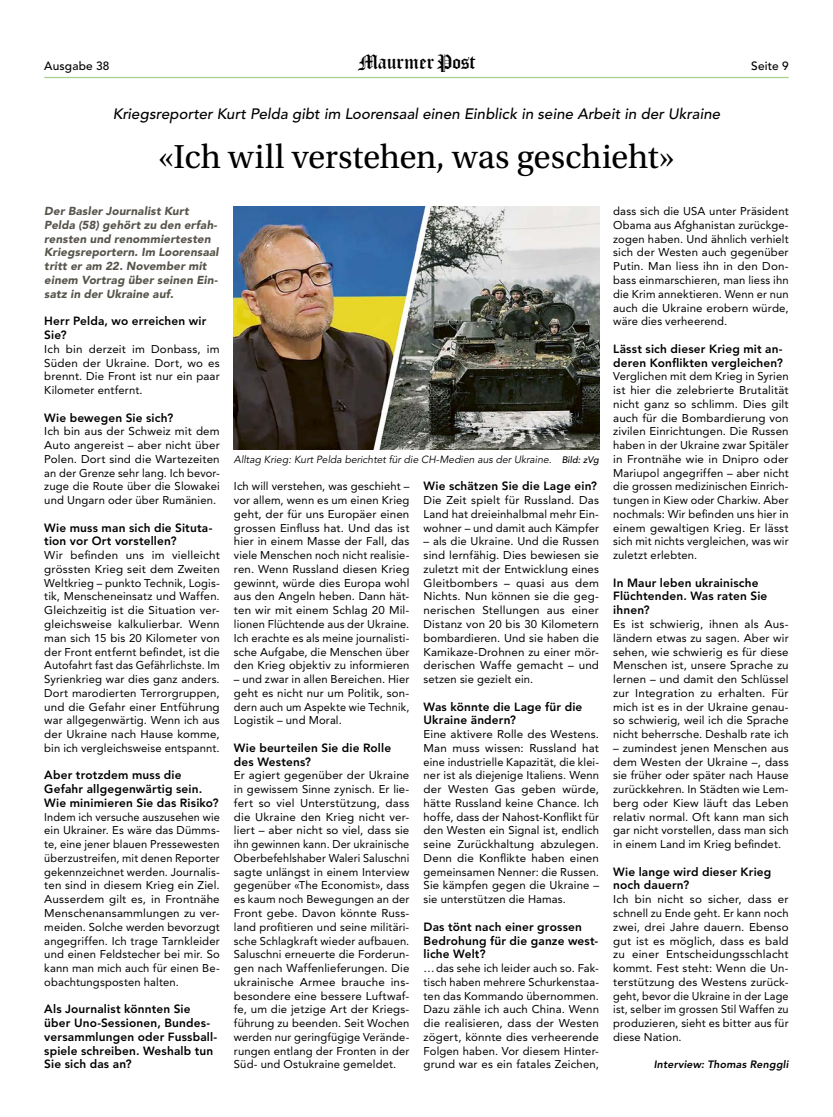
<style>
.page{position:relative;width:833px;height:1117px;background:#fff}
.page>*{position:absolute;margin:0;border:0;box-sizing:border-box;transform-origin:0 0}
.Head_28pt{font:35px "Utopia Std";letter-spacing:-.005em;color:#000}
.t1{font:22.38px "Old London";color:#000}
.Spitzmarke_12pt{font:italic 500 15px "Avenir LT Std";letter-spacing:.005em;color:#000}
.Interview_Frage{font:800 11.88px/13.8px "Avenir LT Std";letter-spacing:.015em;color:#000}
.t2{font:500 11.88px "Avenir LT Std";letter-spacing:.015em;color:#000}
.Lead_1sp{font:italic 900 11.5px/13.8px "Avenir LT Std";letter-spacing:.015em;color:#57544b}
.GS_o_Einzug{font:11.25px/13.8px "Avenir LT Std";letter-spacing:.01em;color:#000;text-align:justify}
.Autor{font:italic 800 10.62px "Avenir LT Std";letter-spacing:.015em;color:#000}
.Bildlegende{font:italic 10.25px "Avenir LT Std";color:#000}
.s1{font-weight:500;font-size:9.38px}
</style>
<div class="page">
<hr style="left:44px;top:77px;width:744px;height:1px;background:#a5cf8c">
<img style="left:234px;top:207px;width:365px;height:242px">
<p class="t2" style="left:44px;top:59px;width:67px">Ausgabe 38</p>
<h2 class="t1" style="left:359px;top:49px;width:118px">Maurmer Post</h2>
<p class="t2" style="left:751px;top:59px;width:39px">Seite 9</p>
<p class="Spitzmarke_12pt" style="left:113px;top:105px;width:609px">Kriegsreporter Kurt Pelda gibt im Loorensaal einen Einblick in seine Arbeit in der Ukraine</p>
<p class="Head_28pt" style="left:158px;top:138px;width:517px">«Ich will verstehen, was geschieht»</p>
<p class="Lead_1sp" style="left:44px;top:204px;width:176px">Der Basler Journalist Kurt<br>Pelda (58) gehört zu den erfah&shy;rensten und renommiertesten<br>Kriegsreportern. Im Loorensaal tritt er am 22. November mit einem Vortrag über seinen Ein&shy;satz in der Ukraine auf.</p>
<p class="Interview_Frage" style="left:44px;top:314px;width:164px">Herr Pelda, wo erreichen wir<br>Sie?</p>
<p class="GS_o_Einzug" style="left:44px;top:342px;width:177px">Ich bin derzeit im Donbass, im Süden der Ukraine. Dort, wo es brennt. Die Front ist nur ein paar Kilometer entfernt.</p>
<p class="Interview_Frage" style="left:44px;top:410px;width:130px">Wie bewegen Sie sich?</p>
<p class="GS_o_Einzug" style="left:44px;top:424px;width:177px">Ich bin aus der Schweiz mit dem Auto angereist – aber nicht über Polen. Dort sind die Wartezeiten an der Grenze sehr lang. Ich bevor&shy;zuge die Route über die Slowakei und Ungarn oder über Rumänien.</p>
<p class="Interview_Frage" style="left:44px;top:520px;width:170px">Wie muss man sich die Situta&shy;tion vor Ort vorstellen?</p>
<p class="GS_o_Einzug" style="left:44px;top:548px;width:177px">Wir befinden uns im vielleicht grössten Krieg seit dem Zweiten Weltkrieg – punkto Technik, Logis&shy;tik, Menscheneinsatz und Waffen.<br>Gleichzeitig ist die Situation ver&shy;gleichsweise kalkulierbar. Wenn man sich 15 bis 20 Kilometer von der Front entfernt befindet, ist die Autofahrt fast das Gefährlichste. Im Syrienkrieg war dies ganz anders.<br>Dort marodierten Terrorgruppen, und die Gefahr einer Entführung war allgegenwärtig. Wenn ich aus der Ukraine nach Hause komme, bin ich vergleichsweise entspannt.</p>
<p class="Interview_Frage" style="left:44px;top:768px;width:176px">Aber trotzdem muss die<br>Gefahr allgegenwärtig sein.<br>Wie minimieren Sie das Risiko?</p>
<p class="GS_o_Einzug" style="left:44px;top:809px;width:177px">Indem ich versuche auszusehen wie ein Ukrainer. Es wäre das Dümms&shy;te, eine jener blauen Pressewesten überzustreifen, mit denen Reporter gekennzeichnet werden. Journalis&shy;ten sind in diesem Krieg ein Ziel.<br>Ausserdem gilt es, in Frontnähe Menschenansammlungen zu ver&shy;meiden. Solche werden bevorzugt angegriffen. Ich trage Tarnkleider und einen Feldstecher bei mir. So kann man mich auch für einen Be&shy;obachtungsposten halten.</p>
<p class="Interview_Frage" style="left:44px;top:1002px;width:174px">Als Journalist könnten Sie über Uno-Sessionen, Bundes&shy;versammlungen oder Fussball&shy;spiele schreiben. Weshalb tun<br>Sie sich das an?</p>
<p class="GS_o_Einzug" style="left:613px;top:204px;width:177px">dass sich die USA unter Präsident Obama aus Afghanistan zurückge&shy;zogen haben. Und ähnlich verhielt sich der Westen auch gegenüber Putin. Man liess ihn in den Don&shy;bass einmarschieren, man liess ihn die Krim annektieren. Wenn er nun auch die Ukraine erobern würde, wäre dies verheerend.</p>
<p class="Interview_Frage" style="left:613px;top:342px;width:171px">Lässt sich dieser Krieg mit an&shy;deren Konflikten vergleichen?</p>
<p class="GS_o_Einzug" style="left:613px;top:369px;width:177px">Verglichen mit dem Krieg in Syrien ist hier die zelebrierte Brutalität nicht ganz so schlimm. Dies gilt auch für die Bombardierung von zivilen Einrichtungen. Die Russen haben in der Ukraine zwar Spitäler in Frontnähe wie in Dnipro oder Mariupol angegriffen – aber nicht die grossen medizinischen Einrich&shy;tungen in Kiew oder Charkiw. Aber nochmals: Wir befinden uns hier in einem gewaltigen Krieg. Er lässt sich mit nichts vergleichen, was wir zuletzt erlebten.</p>
<p class="Interview_Frage" style="left:613px;top:575px;width:156px">In Maur leben ukrainische<br>Flüchtenden. Was raten Sie ihnen?</p>
<p class="GS_o_Einzug" style="left:613px;top:617px;width:177px">Es ist schwierig, ihnen als Aus&shy;ländern etwas zu sagen. Aber wir sehen, wie schwierig es für diese Menschen ist, unsere Sprache zu lernen – und damit den Schlüssel zur Integration zu erhalten. Für mich ist es in der Ukraine genau&shy;so schwierig, weil ich die Sprache nicht beherrsche. Deshalb rate ich</p>
<p class="GS_o_Einzug" style="left:613px;top:741px;width:177px">– zumindest jenen Menschen aus dem Westen der Ukraine –, dass sie früher oder später nach Hause zurückkehren. In Städten wie Lem&shy;berg oder Kiew läuft das Leben relativ normal. Oft kann man sich gar nicht vorstellen, dass man sich in einem Land im Krieg befindet.</p>
<p class="Interview_Frage" style="left:613px;top:864px;width:160px">Wie lange wird dieser Krieg noch dauern?</p>
<p class="GS_o_Einzug" style="left:613px;top:892px;width:177px">Ich bin nicht so sicher, dass er schnell zu Ende geht. Er kann noch zwei, drei Jahre dauern. Ebenso gut ist es möglich, dass es bald zu einer Entscheidungsschlacht kommt. Fest steht: Wenn die Un&shy;terstützung des Westens zurück&shy;geht, bevor die Ukraine in der Lage ist, selber im grossen Stil Waffen zu produzieren, sieht es bitter aus für diese Nation.</p>
<p class="Autor" style="left:654px;top:1058px;width:136px">Interview: Thomas Renggli</p>
<p class="Bildlegende" style="left:234px;top:453px;width:366px">Alltag Krieg: Kurt Pelda berichtet für die CH-Medien aus der Ukraine. <span class="s1">Bild: zVg</span></p>
<p class="Interview_Frage" style="left:423px;top:479px;width:175px">Wie schätzen Sie die Lage ein?</p>
<p class="GS_o_Einzug" style="left:423px;top:493px;width:177px">Die Zeit spielt für Russland. Das Land hat dreieinhalbmal mehr Ein&shy;wohner – und damit auch Kämpfer</p>
<p class="GS_o_Einzug" style="left:423px;top:534px;width:177px">– als die Ukraine. Und die Russen sind lernfähig. Dies bewiesen sie zuletzt mit der Entwicklung eines Gleitbombers – quasi aus dem Nichts. Nun können sie die geg&shy;nerischen Stellungen aus einer Distanz von 20 bis 30 Kilometern bombardieren. Und sie haben die Kamikaze-Drohnen zu einer mör&shy;derischen Waffe gemacht – und setzen sie gezielt ein.</p>
<p class="Interview_Frage" style="left:423px;top:699px;width:160px">Was könnte die Lage für die<br>Ukraine ändern?</p>
<p class="GS_o_Einzug" style="left:423px;top:727px;width:177px">Eine aktivere Rolle des Westens.<br>Man muss wissen: Russland hat eine industrielle Kapazität, die klei&shy;ner ist als diejenige Italiens. Wenn der Westen Gas geben würde, hätte Russland keine Chance. Ich hoffe, dass der Nahost-Konflikt für den Westen ein Signal ist, endlich seine Zurückhaltung abzulegen.<br>Denn die Konflikte haben einen gemeinsamen Nenner: die Russen.<br>Sie kämpfen gegen die Ukraine – sie unterstützen die Hamas.</p>
<p class="Interview_Frage" style="left:423px;top:919px;width:176px">Das tönt nach einer grossen<br>Bedrohung für die ganze west&shy;liche Welt?</p>
<p class="GS_o_Einzug" style="left:423px;top:961px;width:177px">…das sehe ich leider auch so. Fak&shy;tisch haben mehrere Schurkenstaa&shy;ten das Kommando übernommen.<br>Dazu zähle ich auch China. Wenn die realisieren, dass der Westen zögert, könnte dies verheerende Folgen haben. Vor diesem Hinter&shy;grund war es ein fatales Zeichen,</p>
<p class="GS_o_Einzug" style="left:234px;top:479px;width:177px">Ich will verstehen, was geschieht – vor allem, wenn es um einen Krieg geht, der für uns Europäer einen grossen Einfluss hat. Und das ist hier in einem Masse der Fall, das viele Menschen noch nicht realisie&shy;ren. Wenn Russland diesen Krieg gewinnt, würde dies Europa wohl aus den Angeln heben. Dann hät&shy;ten wir mit einem Schlag 20 Mil&shy;lionen Flüchtende aus der Ukraine.<br>Ich erachte es als meine journalisti&shy;sche Aufgabe, die Menschen über den Krieg objektiv zu informieren</p>
<p class="GS_o_Einzug" style="left:234px;top:672px;width:177px">– und zwar in allen Bereichen. Hier geht es nicht nur um Politik, son&shy;dern auch um Aspekte wie Technik, Logistik – und Moral.</p>
<p class="Interview_Frage" style="left:234px;top:740px;width:159px">Wie beurteilen Sie die Rolle des Westens?</p>
<p class="GS_o_Einzug" style="left:234px;top:768px;width:177px">Er agiert gegenüber der Ukraine in gewissem Sinne zynisch. Er lie&shy;fert so viel Unterstützung, dass die Ukraine den Krieg nicht ver&shy;liert – aber nicht so viel, dass sie ihn gewinnen kann. Der ukrainische Oberbefehlshaber Waleri Saluschni sagte unlängst in einem Interview gegenüber «The Economist», dass es kaum noch Bewegungen an der Front gebe. Davon könnte Russ&shy;land profitieren und seine militäri&shy;sche Schlagkraft wieder aufbauen.<br>Saluschni erneuerte die Forderun&shy;gen nach Waffenlieferungen. Die ukrainische Armee brauche ins&shy;besondere eine bessere Luftwaf&shy;fe, um die jetzige Art der Kriegs&shy;führung zu beenden. Seit Wochen werden nur geringfügige Verände&shy;rungen entlang der Fronten in der Süd- und Ostukraine gemeldet.</p>
</div>
